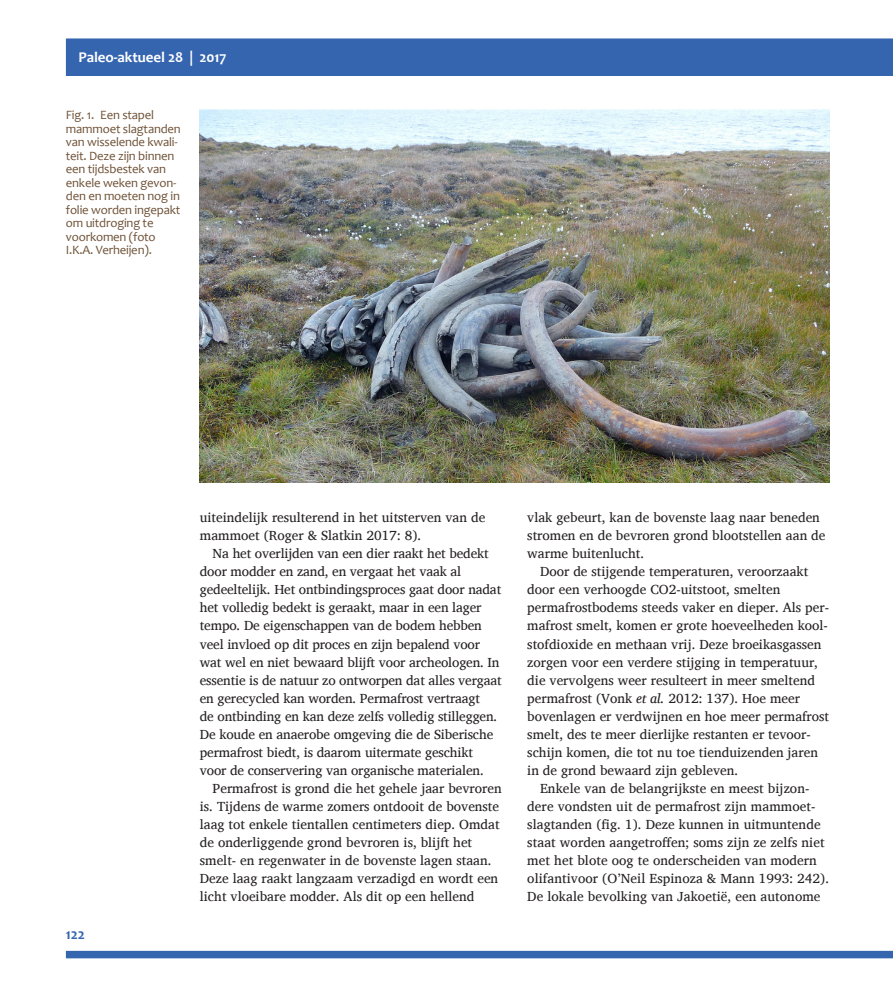
<style>
.page{position:relative;width:893px;height:1000px;background:#fff}
.page>*{position:absolute;margin:0;border:0;box-sizing:border-box;transform-origin:0 0}
.t1{font:700 15px "Candara";letter-spacing:-.005em;color:#fff}
.t2{font:700 15px "Candara";color:#3665b0}
.Plat{font:13.5px/18px "Charis SIL";color:#231f20}
.Afbeeldingstekst{font:12.75px/13.5px "Candara";letter-spacing:-.015em;color:#6e5136}
.s1{font-style:italic}
</style>
<div class="page">
<div style="left:66px;top:38px;width:827px;height:38px;background:#3665b0"></div>
<div style="left:66px;top:950px;width:827px;height:8px;background:#3665b0"></div>
<img style="left:200px;top:109px;width:629px;height:373px">
<p class="t1" style="left:79px;top:48px;width:149px">Paleo-aktueel 28 | 2017</p>
<p class="Afbeeldingstekst" style="left:66px;top:108px;width:116px">Fig. 1. Een stapel mammoet slagtanden van wisselende kwali&shy;teit. Deze zijn binnen een tijdsbestek van enkele weken gevon&shy;den en moeten nog in folie worden ingepakt om uitdroging te voorkomen (foto<br>I.K.A. Verheijen).</p>
<p class="t2" style="left:66px;top:924px;width:21px">122</p>
<p class="Plat" style="left:200px;top:508px;width:287px">uiteindelijk resulterend in het uitsterven van de mammoet (Roger &amp; Slatkin 2017: 8).</p>
<p class="Plat" style="left:200px;top:544px;width:303px;text-indent:13px">Na het overlijden van een dier raakt het bedekt door modder en zand, en vergaat het vaak al gedeeltelijk. Het ontbindingsproces gaat door nadat het volledig bedekt is geraakt, maar in een lager tempo. De eigenschappen van de bodem hebben veel invloed op dit proces en zijn bepalend voor wat wel en niet bewaard blijft voor archeologen. In essentie is de natuur zo ontworpen dat alles vergaat en gerecycled kan worden. Permafrost vertraagt<br>de ontbinding en kan deze zelfs volledig stilleggen.<br>De koude en anaerobe omgeving die de Siberische permafrost biedt, is daarom uitermate geschikt voor de conservering van organische materialen.</p>
<p class="Plat" style="left:200px;top:778px;width:303px;text-indent:13px">Permafrost is grond die het gehele jaar bevroren is. Tijdens de warme zomers ontdooit de bovenste laag tot enkele tientallen centimeters diep. Omdat de onderliggende grond bevroren is, blijft het smelt- en regenwater in de bovenste lagen staan.<br>Deze laag raakt langzaam verzadigd en wordt een licht vloeibare modder. Als dit op een hellend</p>
<p class="Plat" style="left:527px;top:508px;width:300px">vlak gebeurt, kan de bovenste laag naar beneden stromen en de bevroren grond blootstellen aan de warme buitenlucht.</p>
<p class="Plat" style="left:527px;top:562px;width:303px;text-indent:13px">Door de stijgende temperaturen, veroorzaakt door een verhoogde CO2-uitstoot, smelten permafrostbodems steeds vaker en dieper. Als per&shy;mafrost smelt, komen er grote hoeveelheden kool&shy;stofdioxide en methaan vrij. Deze broeikasgassen zorgen voor een verdere stijging in temperatuur, die vervolgens weer resulteert in meer smeltend permafrost (Vonk <span class="s1">et al.</span> 2012: 137). Hoe meer bovenlagen er verdwijnen en hoe meer permafrost smelt, des te meer dierlijke restanten er tevoor&shy;schijn komen, die tot nu toe tienduizenden jaren in de grond bewaard zijn gebleven.</p>
<p class="Plat" style="left:527px;top:778px;width:303px;text-indent:13px">Enkele van de belangrijkste en meest bijzon&shy;dere vondsten uit de permafrost zijn mammoet&shy;slagtanden (fig. 1). Deze kunnen in uitmuntende staat worden aangetroffen; soms zijn ze zelfs niet met het blote oog te onderscheiden van modern olifantivoor (O’Neil Espinoza &amp; Mann 1993: 242).<br>De lokale bevolking van Jakoetië, een autonome</p>
</div>
